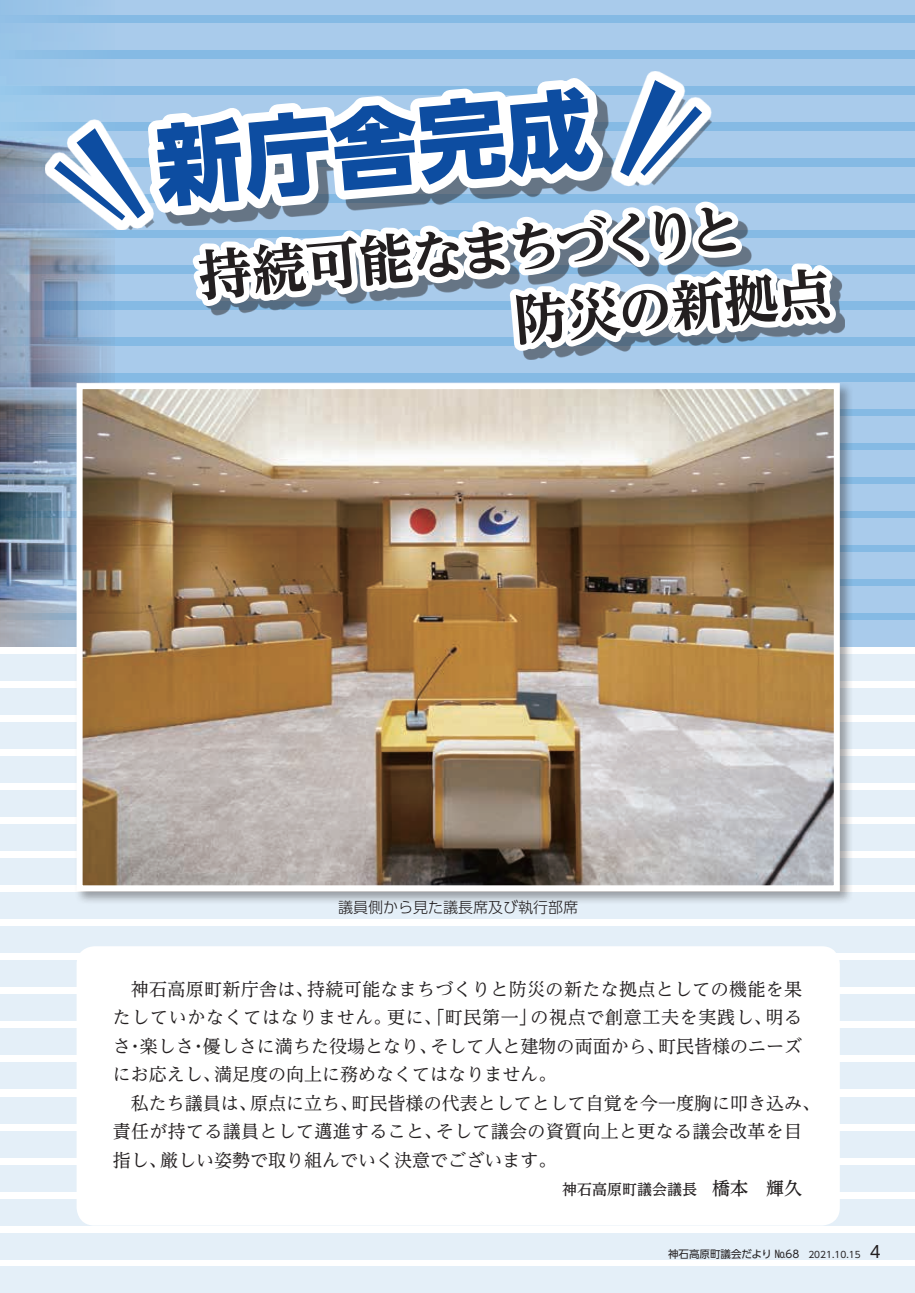
<style>
.page{position:relative;width:915px;height:1293px;background:#fff}
.page>*{position:absolute;margin:0;border:0;box-sizing:border-box;transform-origin:0 0}
.t1{font:800 87.45px "UD Shin Go Pr 6 N";color:#0d4da1}
.t2{font:700 expanded 54px/72px "UD Reimin Pr 6";color:#231f20}
.t3{font:18px/28.5px "UD Reimin Pr 6";color:#231f20}
.t4{font:18px "UD Reimin Pr 6";letter-spacing:.02em;color:#231f20}
.t5{font:18px "UD Reimin Pr 6";letter-spacing:.035em;color:#231f20}
.t6{font:500 18px "UD Reimin Pr 6";color:#231f20}
.t7{font:16.5px "UD Shin Go Pr 6 N";color:#231f20}
.t8{font:300 15px "UD Shin Go Pr 6 N";color:#231f20}
.t9{font:500 15px "UD Reimin Pr 6";color:#231f20}
.t10{font:10.5px "UD Shin Go Pr 6 N";color:#231f20}
.t11{font:9px "UD Shin Go Pr 6 N";color:#231f20}
</style>
<div class="page">
<div style="left:0;top:518px;width:914px;height:27px;background:#a9cbeb"></div>
<div style="left:0;top:552px;width:914px;height:27px;background:#a9cbeb"></div>
<div style="left:0;top:586px;width:914px;height:27px;background:#a9cbeb"></div>
<div style="left:0;top:620px;width:914px;height:27px;background:#a9cbeb"></div>
<div style="left:0;top:654px;width:914px;height:27px;background:#e4eff8"></div>
<div style="left:0;top:688px;width:914px;height:27px;background:#e4eff8"></div>
<div style="left:0;top:722px;width:914px;height:27px;background:#e4eff8"></div>
<div style="left:0;top:756px;width:914px;height:27px;background:#e4eff8"></div>
<div style="left:0;top:790px;width:914px;height:27px;background:#e4eff8"></div>
<div style="left:0;top:824px;width:914px;height:27px;background:#e4eff8"></div>
<div style="left:0;top:858px;width:914px;height:27px;background:#e4eff8"></div>
<div style="left:0;top:892px;width:914px;height:27px;background:#e4eff8"></div>
<div style="left:0;top:926px;width:914px;height:27px;background:#e4eff8"></div>
<div style="left:0;top:960px;width:914px;height:27px;background:#e4eff8"></div>
<div style="left:0;top:994px;width:914px;height:27px;background:#e4eff8"></div>
<div style="left:0;top:1028px;width:914px;height:27px;background:#e4eff8"></div>
<div style="left:0;top:1062px;width:914px;height:27px;background:#e4eff8"></div>
<div style="left:0;top:1096px;width:914px;height:27px;background:#e4eff8"></div>
<div style="left:0;top:1130px;width:914px;height:27px;background:#e4eff8"></div>
<div style="left:0;top:1164px;width:914px;height:27px;background:#e4eff8"></div>
<div style="left:0;top:1198px;width:914px;height:27px;background:#e4eff8"></div>
<div style="left:0;top:1232px;width:914px;height:27px;background:#e4eff8"></div>
<div style="left:0;top:1266px;width:914px;height:27px;background:#e4eff8"></div>
<div style="left:0;top:416px;width:914px;height:27px;background:#a9cbeb"></div>
<div style="left:0;top:450px;width:914px;height:27px;background:#a9cbeb"></div>
<div style="left:0;top:484px;width:914px;height:27px;background:#a9cbeb"></div>
<div style="left:0;top:0;width:914px;height:14px;background:#a9cbeb"></div>
<div style="left:0;top:23px;width:914px;height:27px;background:#a9cbeb"></div>
<div style="left:0;top:59px;width:914px;height:27px;background:#a9cbeb"></div>
<div style="left:0;top:95px;width:914px;height:27px;background:#a9cbeb"></div>
<div style="left:0;top:131px;width:914px;height:27px;background:#a9cbeb"></div>
<div style="left:0;top:167px;width:914px;height:27px;background:#a9cbeb"></div>
<div style="left:0;top:203px;width:914px;height:26px;background:#a9cbeb"></div>
<div style="left:0;top:238px;width:914px;height:27px;background:#a9cbeb"></div>
<div style="left:0;top:274px;width:914px;height:27px;background:#a9cbeb"></div>
<div style="left:0;top:310px;width:914px;height:27px;background:#a9cbeb"></div>
<div style="left:0;top:346px;width:914px;height:27px;background:#a9cbeb"></div>
<div style="left:0;top:382px;width:914px;height:27px;background:#a9cbeb"></div>
<img style="left:0;top:0;width:74px;height:646px">
<svg style="left:747px;top:50px;width:17px;height:330px"></svg>
<svg style="left:764px;top:14px;width:76px;height:366px"></svg>
<div style="left:74px;top:381px;width:779px;height:524px;background:#231f20;opacity:.4"></div>
<img style="left:74px;top:380px;width:768px;height:514px">
<div style="left:77px;top:946px;width:762px;height:279px;background:#fff;border-radius:18px"></div>
<svg style="left:54px;top:0;width:693px;height:566px"></svg>
<h1 class="t1" style="left:150px;top:95px;width:439px;rotate:-5deg">新庁舎完成</h1>
<h2 class="t2" style="left:504px;top:212px;width:319px;text-indent:-310px;rotate:-5deg">持続可能なまちづくりと<br>防災の新拠点</h2>
<p class="t8" style="left:338px;top:895px;width:241px">議員側から見た議長席及び執行部席</p>
<p class="t4" style="left:131px;top:974px;width:184px">神石高原町新庁舎は、</p>
<p class="t4" style="left:307px;top:974px;width:496px">持続可能なまちづくりと防災の新たな拠点としての機能を果</p>
<p class="t3" style="left:387px;top:1002px;width:151px">更に、「町民第一」</p>
<p class="t5" style="left:530px;top:1002px;width:243px">の視点で創意工夫を実践し、</p>
<p class="t3" style="left:765px;top:1002px;width:38px">明る</p>
<p class="t5" style="left:113px;top:1002px;width:280px">たしていかなくてはなりません。</p>
<p class="t3" style="left:657px;top:1031px;width:146px">町民皆様のニーズ</p>
<p class="t3" style="left:140px;top:1031px;width:56px">楽しさ</p>
<p class="t3" style="left:203px;top:1031px;width:236px">優しさに満ちた役場となり、</p>
<p class="t3" style="left:430px;top:1031px;width:236px">そして人と建物の両面から、</p>
<p class="t3" style="left:113px;top:1031px;width:19px">さ</p>
<p class="t3" style="left:126px;top:1031px;width:19px">・</p>
<p class="t3" style="left:189px;top:1031px;width:19px">・</p>
<p class="t3" style="left:214px;top:1059px;width:343px">満足度の向上に務めなくてはなりません。</p>
<p class="t3" style="left:113px;top:1059px;width:109px">にお応えし、</p>
<p class="t3" style="left:351px;top:1088px;width:470px">町民皆様の代表としてとして自覚を今一度胸に叩き込み、</p>
<p class="t3" style="left:250px;top:1088px;width:110px">原点に立ち、</p>
<p class="t3" style="left:131px;top:1088px;width:128px">私たち議員は、</p>
<p class="t4" style="left:435px;top:1116px;width:368px">そして議会の資質向上と更なる議会改革を目</p>
<p class="t3" style="left:160px;top:1116px;width:397px;text-indent:-47px">責任が持てる議員として邁進すること、<br>厳しい姿勢で取り組んでいく決意でございます。</p>
<p class="t3" style="left:113px;top:1145px;width:55px">指し、</p>
<p class="t6" style="left:711px;top:1173px;width:91px">橋本　輝久</p>
<p class="t9" style="left:561px;top:1177px;width:151px">神石高原町議会議長　</p>
<p class="t10" style="left:667px;top:1245px;width:133px">神石高原町議会だより No68</p>
<p class="t11" style="left:808px;top:1246px;width:54px">2021.10.15</p>
<p class="t7" style="left:869px;top:1238px;width:12px">4</p>
</div>
